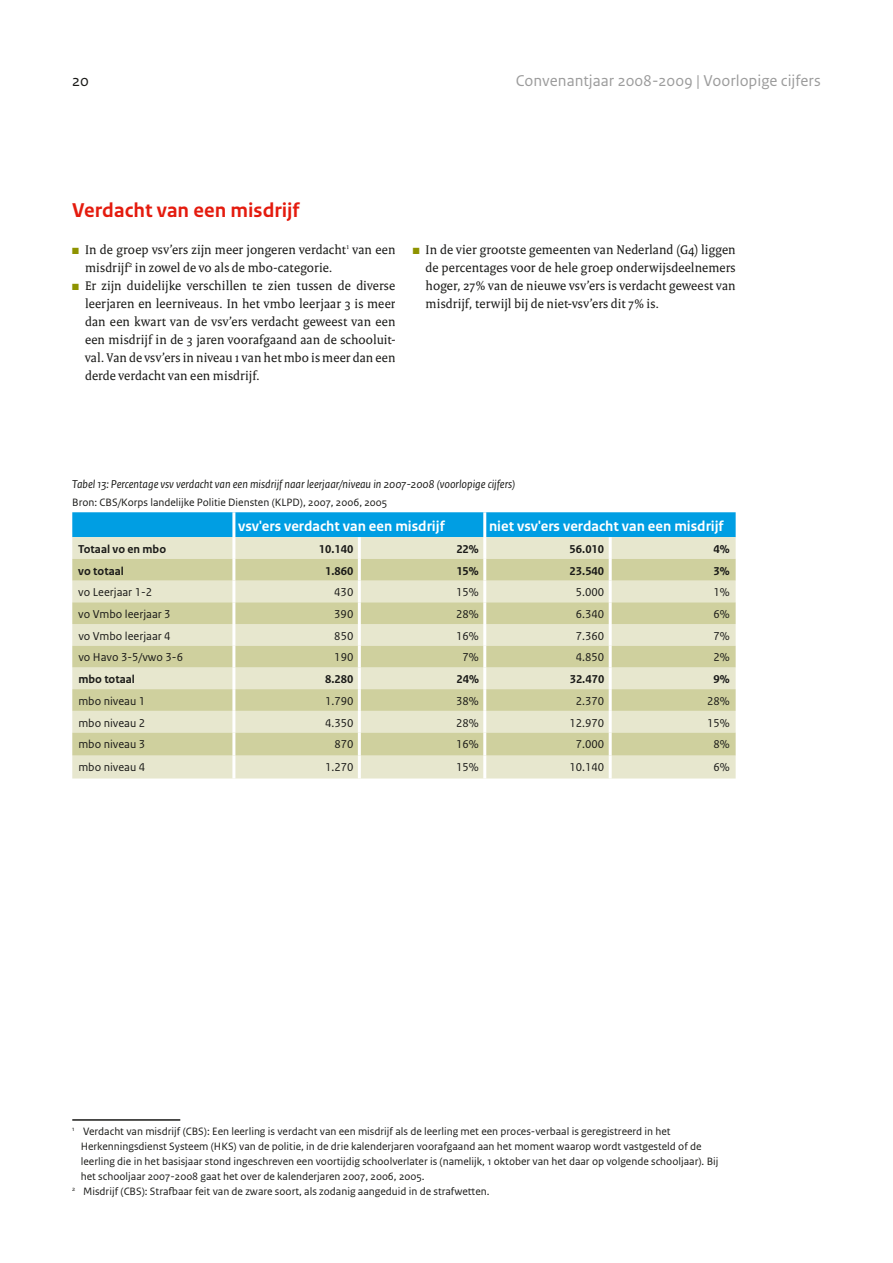
<style>
.page{position:relative;width:893px;height:1263px;background:#fff}
.page>*{position:absolute;margin:0;border:0;box-sizing:border-box;transform-origin:0 0}
.t1{font:700 21px "Rijksoverheid Sans Text";color:#e41b0e}
.t2{font:16.5px "Rijksoverheid Sans Text";color:#9c9c9c}
.t3{font:16.5px "Rijksoverheid Sans Text";color:#1a1a18}
.t4{font:700 15px "Rijksoverheid Sans Text";color:#fff}
.t5{font:13.5px/18px "Rijksoverheid Serif";letter-spacing:.005em;color:#1a1a18;text-align:justify}
.t6{font:12px "Rijksoverheid Sans Text";color:#1a1a18}
.t7{font:italic 12px "Rijksoverheid Sans Text";color:#1a1a18}
.t8{font:700 12px "Rijksoverheid Sans Text";color:#1a1a18}
.t9{font:11.25px "Rijksoverheid Sans Text";color:#1a1a18}
.s1{color:#8e9300}
</style>
<div class="page">
<div style="left:72px;top:512px;width:664px;height:25px;background:#009ee3"></div>
<div style="left:72px;top:537px;width:664px;height:241px;background:#e7e7ce"></div>
<svg style="left:72px;top:559px;width:664px;height:196px;background:#d9dab3"></svg>
<hr style="left:232px;top:537px;width:3px;height:22px;background:#fff">
<hr style="left:358px;top:537px;width:3px;height:22px;background:#fff">
<hr style="left:483px;top:537px;width:3px;height:22px;background:#fff">
<hr style="left:609px;top:537px;width:3px;height:22px;background:#fff">
<hr style="left:232px;top:559px;width:3px;height:22px;background:#fff">
<hr style="left:358px;top:559px;width:3px;height:22px;background:#fff">
<hr style="left:483px;top:559px;width:3px;height:22px;background:#fff">
<hr style="left:609px;top:559px;width:3px;height:22px;background:#fff">
<hr style="left:232px;top:581px;width:3px;height:21px;background:#fff">
<hr style="left:358px;top:581px;width:3px;height:21px;background:#fff">
<hr style="left:483px;top:581px;width:3px;height:21px;background:#fff">
<hr style="left:609px;top:581px;width:3px;height:21px;background:#fff">
<hr style="left:232px;top:602px;width:3px;height:22px;background:#fff">
<hr style="left:358px;top:602px;width:3px;height:22px;background:#fff">
<hr style="left:483px;top:602px;width:3px;height:22px;background:#fff">
<hr style="left:609px;top:602px;width:3px;height:22px;background:#fff">
<hr style="left:232px;top:624px;width:3px;height:22px;background:#fff">
<hr style="left:358px;top:624px;width:3px;height:22px;background:#fff">
<hr style="left:483px;top:624px;width:3px;height:22px;background:#fff">
<hr style="left:609px;top:624px;width:3px;height:22px;background:#fff">
<hr style="left:232px;top:646px;width:3px;height:21px;background:#fff">
<hr style="left:358px;top:646px;width:3px;height:21px;background:#fff">
<hr style="left:483px;top:646px;width:3px;height:21px;background:#fff">
<hr style="left:609px;top:646px;width:3px;height:21px;background:#fff">
<hr style="left:232px;top:667px;width:3px;height:22px;background:#fff">
<hr style="left:358px;top:667px;width:3px;height:22px;background:#fff">
<hr style="left:483px;top:667px;width:3px;height:22px;background:#fff">
<hr style="left:609px;top:667px;width:3px;height:22px;background:#fff">
<hr style="left:232px;top:689px;width:3px;height:22px;background:#fff">
<hr style="left:358px;top:689px;width:3px;height:22px;background:#fff">
<hr style="left:483px;top:689px;width:3px;height:22px;background:#fff">
<hr style="left:609px;top:689px;width:3px;height:22px;background:#fff">
<hr style="left:232px;top:711px;width:3px;height:21px;background:#fff">
<hr style="left:358px;top:711px;width:3px;height:21px;background:#fff">
<hr style="left:483px;top:711px;width:3px;height:21px;background:#fff">
<hr style="left:609px;top:711px;width:3px;height:21px;background:#fff">
<hr style="left:232px;top:732px;width:3px;height:23px;background:#fff">
<hr style="left:358px;top:732px;width:3px;height:23px;background:#fff">
<hr style="left:483px;top:732px;width:3px;height:23px;background:#fff">
<hr style="left:609px;top:732px;width:3px;height:23px;background:#fff">
<hr style="left:232px;top:755px;width:3px;height:23px;background:#fff">
<hr style="left:358px;top:755px;width:3px;height:23px;background:#fff">
<hr style="left:483px;top:755px;width:3px;height:23px;background:#fff">
<hr style="left:609px;top:755px;width:3px;height:23px;background:#fff">
<hr style="left:232px;top:512px;width:3px;height:25px;background:#fff">
<hr style="left:483px;top:512px;width:3px;height:25px;background:#fff">
<hr style="left:72px;top:1119px;width:108px;height:2px;background:#1a1a18">
<h2 class="t3" style="left:72px;top:71px;width:18px">20</h2>
<h2 class="t2" style="left:516px;top:71px;width:306px">Convenantjaar 2008-2009 | Voorlopige cijfers</h2>
<h1 class="t1" style="left:72px;top:198px;width:229px">Verdacht van een misdrijf</h1>
<p class="t5" style="left:85px;top:240px;width:312px;text-indent:-13px"><span class="s1">■</span> In de groep vsv’ers zijn meer jongeren verdacht<sup>1</sup> van een misdrijf<sup>2</sup> in zowel de vo als de mbo-categorie.</p>
<p class="t5" style="left:85px;top:276px;width:312px;text-indent:-13px"><span class="s1">■</span> Er zijn duidelijke verschillen te zien tussen de diverse leerjaren en leerniveaus. In het vmbo leerjaar 3 is meer dan een kwart van de vsv’ers verdacht geweest van een een misdrijf in de 3 jaren voorafgaand aan de schooluit&shy;val. Van de vsv’ers in niveau 1 van het mbo is meer dan een derde verdacht van een misdrijf.</p>
<p class="t5" style="left:426px;top:240px;width:312px;text-indent:-13px"><span class="s1">■</span> In de vier grootste gemeenten van Nederland (G4) liggen de percentages voor de hele groep onderwijsdeelnemers hoger, 27% van de nieuwe vsv’ers is verdacht geweest van misdrijf, terwijl bij de niet-vsv’ers dit 7% is.</p>
<p class="t7" style="left:72px;top:477px;width:444px">Tabel 13: Percentage vsv verdacht van een misdrijf naar leerjaar/niveau in 2007-2008 (voorlopige cijfers)</p>
<p class="t9" style="left:72px;top:496px;width:317px">Bron: CBS/Korps landelijke Politie Diensten (KLPD), 2007, 2006, 2005</p>
<h3 class="t4" style="left:238px;top:517px;width:208px">vsv'ers verdacht van een misdrijf</h3>
<h3 class="t4" style="left:489px;top:517px;width:236px">niet vsv'ers verdacht van een misdrijf</h3>
<p class="t8" style="left:78px;top:542px;width:89px">Totaal vo en mbo</p>
<p class="t8" style="left:319px;top:542px;width:36px">10.140</p>
<p class="t8" style="left:456px;top:542px;width:24px">22%</p>
<p class="t8" style="left:570px;top:542px;width:36px">56.010</p>
<p class="t8" style="left:713px;top:542px;width:18px">4%</p>
<p class="t8" style="left:78px;top:564px;width:47px">vo totaal</p>
<p class="t8" style="left:325px;top:564px;width:30px">1.860</p>
<p class="t8" style="left:456px;top:564px;width:24px">15%</p>
<p class="t8" style="left:570px;top:564px;width:36px">23.540</p>
<p class="t8" style="left:713px;top:564px;width:18px">3%</p>
<p class="t6" style="left:78px;top:585px;width:75px">vo Leerjaar 1-2</p>
<p class="t6" style="left:334px;top:585px;width:21px">430</p>
<p class="t6" style="left:456px;top:585px;width:24px">15%</p>
<p class="t6" style="left:576px;top:585px;width:30px">5.000</p>
<p class="t6" style="left:713px;top:585px;width:18px">1%</p>
<p class="t6" style="left:78px;top:607px;width:94px">vo Vmbo leerjaar 3</p>
<p class="t6" style="left:334px;top:607px;width:21px">390</p>
<p class="t6" style="left:456px;top:607px;width:24px">28%</p>
<p class="t6" style="left:576px;top:607px;width:30px">6.340</p>
<p class="t6" style="left:713px;top:607px;width:18px">6%</p>
<p class="t6" style="left:78px;top:629px;width:94px">vo Vmbo leerjaar 4</p>
<p class="t6" style="left:334px;top:629px;width:21px">850</p>
<p class="t6" style="left:456px;top:629px;width:24px">16%</p>
<p class="t6" style="left:576px;top:629px;width:30px">7.360</p>
<p class="t6" style="left:713px;top:629px;width:18px">7%</p>
<p class="t6" style="left:78px;top:651px;width:106px">vo Havo 3-5/vwo 3-6</p>
<p class="t6" style="left:334px;top:651px;width:21px">190</p>
<p class="t6" style="left:463px;top:651px;width:18px">7%</p>
<p class="t6" style="left:576px;top:651px;width:30px">4.850</p>
<p class="t6" style="left:713px;top:651px;width:18px">2%</p>
<p class="t8" style="left:78px;top:672px;width:58px">mbo totaal</p>
<p class="t8" style="left:325px;top:672px;width:30px">8.280</p>
<p class="t8" style="left:456px;top:672px;width:24px">24%</p>
<p class="t8" style="left:570px;top:672px;width:36px">32.470</p>
<p class="t8" style="left:714px;top:672px;width:18px">9%</p>
<p class="t6" style="left:78px;top:694px;width:68px">mbo niveau 1</p>
<p class="t6" style="left:325px;top:694px;width:30px">1.790</p>
<p class="t6" style="left:456px;top:694px;width:24px">38%</p>
<p class="t6" style="left:576px;top:694px;width:30px">2.370</p>
<p class="t6" style="left:707px;top:694px;width:24px">28%</p>
<p class="t6" style="left:78px;top:716px;width:68px">mbo niveau 2</p>
<p class="t6" style="left:325px;top:716px;width:30px">4.350</p>
<p class="t6" style="left:456px;top:716px;width:24px">28%</p>
<p class="t6" style="left:569px;top:716px;width:36px">12.970</p>
<p class="t6" style="left:707px;top:716px;width:24px">15%</p>
<p class="t6" style="left:78px;top:737px;width:68px">mbo niveau 3</p>
<p class="t6" style="left:334px;top:737px;width:21px">870</p>
<p class="t6" style="left:456px;top:737px;width:24px">16%</p>
<p class="t6" style="left:576px;top:737px;width:30px">7.000</p>
<p class="t6" style="left:713px;top:737px;width:18px">8%</p>
<p class="t6" style="left:78px;top:760px;width:68px">mbo niveau 4</p>
<p class="t6" style="left:325px;top:760px;width:30px">1.270</p>
<p class="t6" style="left:456px;top:760px;width:24px">15%</p>
<p class="t6" style="left:569px;top:760px;width:36px">10.140</p>
<p class="t6" style="left:713px;top:760px;width:18px">6%</p>
<p class="t9" style="left:72px;top:1125px;width:600px"><sup>1</sup> Verdacht van misdrijf (CBS): Een leerling is verdacht van een misdrijf als de leerling met een proces-verbaal is geregistreerd in het</p>
<p class="t9" style="left:81px;top:1140px;width:622px">Herkenningsdienst Systeem (HKS) van de politie, in de drie kalenderjaren voorafgaand aan het moment waarop wordt vastgesteld of de</p>
<p class="t9" style="left:81px;top:1155px;width:639px">leerling die in het basisjaar stond ingeschreven een voortijdig schoolverlater is (namelijk, 1 oktober van het daar op volgende schooljaar). Bij</p>
<p class="t9" style="left:81px;top:1170px;width:345px">het schooljaar 2007-2008 gaat het over de kalenderjaren 2007, 2006, 2005.</p>
<p class="t9" style="left:72px;top:1185px;width:419px"><sup>2</sup> Misdrijf (CBS): Strafbaar feit van de zware soort, als zodanig aangeduid in de strafwetten.</p>
</div>
